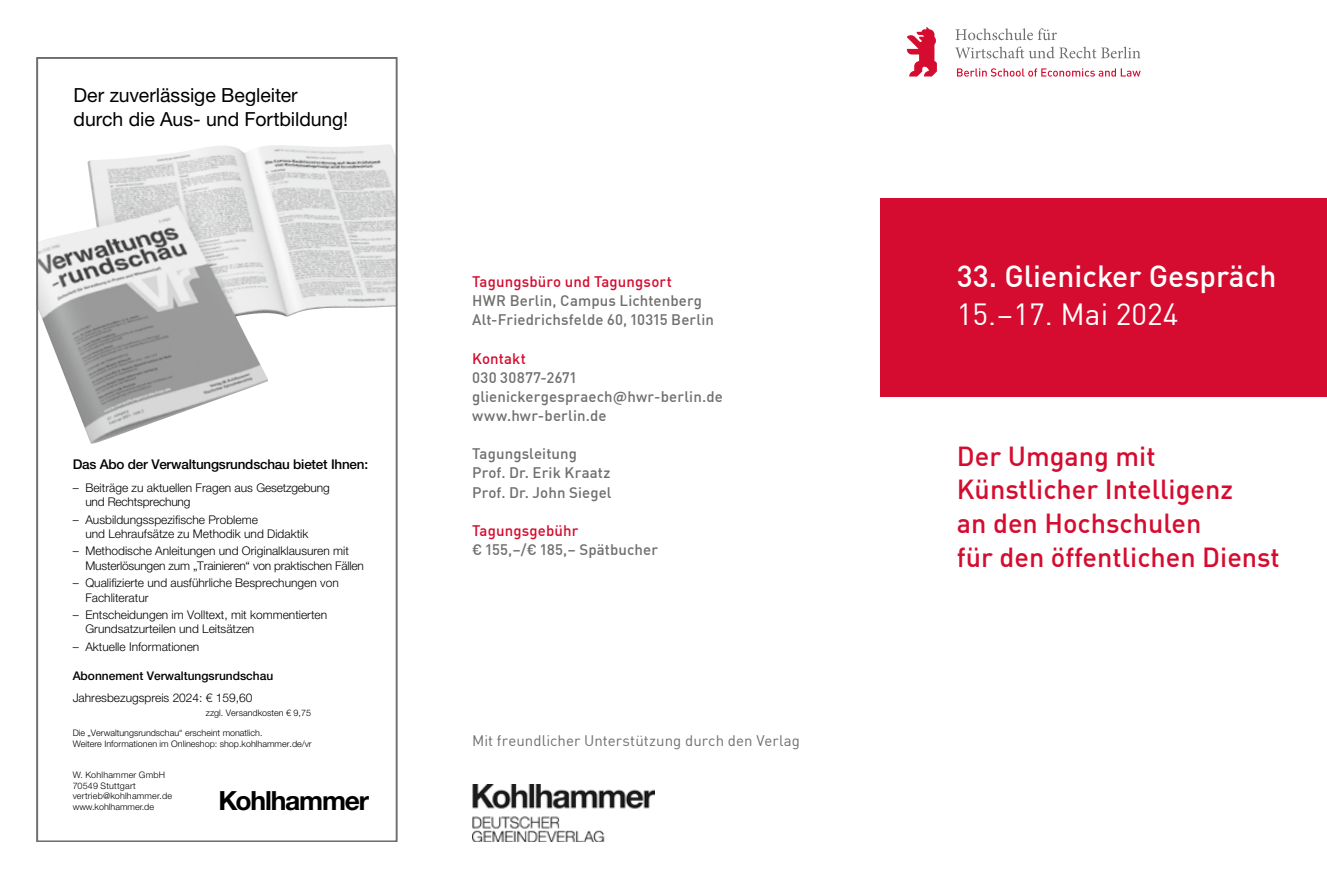
<style>
.page{position:relative;width:1327px;height:893px;background:#fff}
.page>*{position:absolute;margin:0;border:0;box-sizing:border-box;transform-origin:0 0}
.t1{font:500 30px "DIN Pro";color:#fff}
.t2{font:30px "DIN Pro";color:#fff}
.t3{font:500 27px/33.8px "DIN Pro";color:#d50c2f}
.t4{font:700 26.4px "Helvetica Neue LT";letter-spacing:-.045em;color:#000}
.t5{font:19.5px/24px "Helvetica Neue LT Pro";letter-spacing:-.005em;color:#000}
.t6{font:500 15px/19.2px "DIN Pro";letter-spacing:.01em;color:#6f6f6e}
.t7{font:500 15px "DIN Pro";letter-spacing:.01em;color:#d50c2f}
.t8{font:15px "DIN Pro";letter-spacing:.005em;color:#6f6f6e}
.t9{font:500 13.5px "Helvetica Neue LT Pro";letter-spacing:-.015em;color:#000}
.t10{font:300 12px/14.4px "Helvetica Neue LT Pro";color:#000}
.t11{font:500 12px "Helvetica Neue LT Pro";color:#000}
.t12{font:300 9px/19.6px "Helvetica Neue LT Pro";color:#000}
.t13{font:300 9px/10.8px "Helvetica Neue LT Pro";letter-spacing:.025em;color:#000}
</style>
<div class="page">
<svg style="left:906px;top:27px;width:31px;height:50px"></svg>
<svg style="left:955px;top:47px;width:185px;height:11px"></svg>
<svg style="left:955px;top:28px;width:102px;height:12px"></svg>
<svg style="left:957px;top:68px;width:183px;height:9px"></svg>
<div style="left:880px;top:198px;width:447px;height:199px;background:#d50c2f"></div>
<img style="left:40px;top:144px;width:354px;height:300px">
<div style="left:37px;top:57px;width:360px;height:785px;border:2px solid #6f6f6e"></div>
<img style="left:472px;top:784px;width:182px;height:58px">
<h3 class="t5" style="left:74px;top:83px;width:276px">Der zuverlässige Begleiter durch die Aus- und Fortbildung!</h3>
<p class="t9" style="left:73px;top:456px;width:297px">Das Abo der Verwaltungsrundschau bietet Ihnen:</p>
<p class="t10" style="left:85px;top:480px;width:246px;text-indent:-13px">– Beiträge zu aktuellen Fragen aus Gesetzgebung und Rechtsprechung</p>
<p class="t10" style="left:85px;top:512px;width:224px;text-indent:-13px">– Ausbildungsspezifische Probleme<br>und Lehraufsätze zu Methodik und Didaktik</p>
<p class="t10" style="left:85px;top:544px;width:280px;text-indent:-13px">– Methodische Anleitungen und Originalklausuren mit<br>Musterlösungen zum „Trainieren“ von praktischen Fällen</p>
<p class="t10" style="left:85px;top:575px;width:255px;text-indent:-13px">– Qualifizierte und ausführliche Besprechungen von<br>Fachliteratur</p>
<p class="t10" style="left:85px;top:607px;width:243px;text-indent:-13px">– Entscheidungen im Volltext, mit kommentierten<br>Grundsatzurteilen und Leitsätzen</p>
<p class="t10" style="left:73px;top:639px;width:128px">– Aktuelle Informationen</p>
<p class="t11" style="left:73px;top:669px;width:202px">Abonnement Verwaltungsrundschau</p>
<p class="t10" style="left:73px;top:691px;width:181px">Jahresbezugspreis 2024: € 159,60</p>
<p class="t12" style="left:73px;top:703px;width:240px;text-indent:133px">zzgl. Versandkosten € 9,75<br>Die „Verwaltungsrundschau“ erscheint monatlich.</p>
<p class="t12" style="left:73px;top:733px;width:241px">Weitere Informationen im Onlineshop: shop.kohlhammer.de/vr</p>
<p class="t13" style="left:73px;top:769px;width:101px">W. Kohlhammer GmbH<br>70549 Stuttgart vertrieb@kohlhammer.de www.kohlhammer.de</p>
<h3 class="t4" style="left:219px;top:784px;width:152px">Kohlhammer</h3>
<p class="t7" style="left:472px;top:270px;width:201px">Tagungsbüro und Tagungsort</p>
<p class="t6" style="left:472px;top:290px;width:243px">HWR Berlin, Campus Lichtenberg<br>Alt-Friedrichsfelde 60, 10315 Berlin</p>
<p class="t7" style="left:472px;top:347px;width:55px">Kontakt</p>
<p class="t6" style="left:472px;top:367px;width:252px">030 30877-2671 glienickergespraech@hwr-berlin.de www.hwr-berlin.de</p>
<p class="t6" style="left:472px;top:443px;width:141px">Tagungsleitung<br>Prof. Dr. Erik Kraatz<br>Prof. Dr. John Siegel</p>
<p class="t7" style="left:472px;top:519px;width:108px">Tagungsgebühr</p>
<p class="t6" style="left:472px;top:539px;width:187px">€ 155,–/€ 185,– Spätbucher</p>
<p class="t8" style="left:472px;top:729px;width:329px">Mit freundlicher Unterstützung durch den Verlag</p>
<h1 class="t1" style="left:957px;top:253px;width:321px">33. Glienicker Gespräch</h1>
<h1 class="t2" style="left:957px;top:291px;width:223px">15.–17. Mai 2024</h1>
<h2 class="t3" style="left:957px;top:437px;width:324px">Der Umgang mit<br>Künstlicher Intelligenz<br>an den Hochschulen<br>für den öffentlichen Dienst</h2>
</div>
